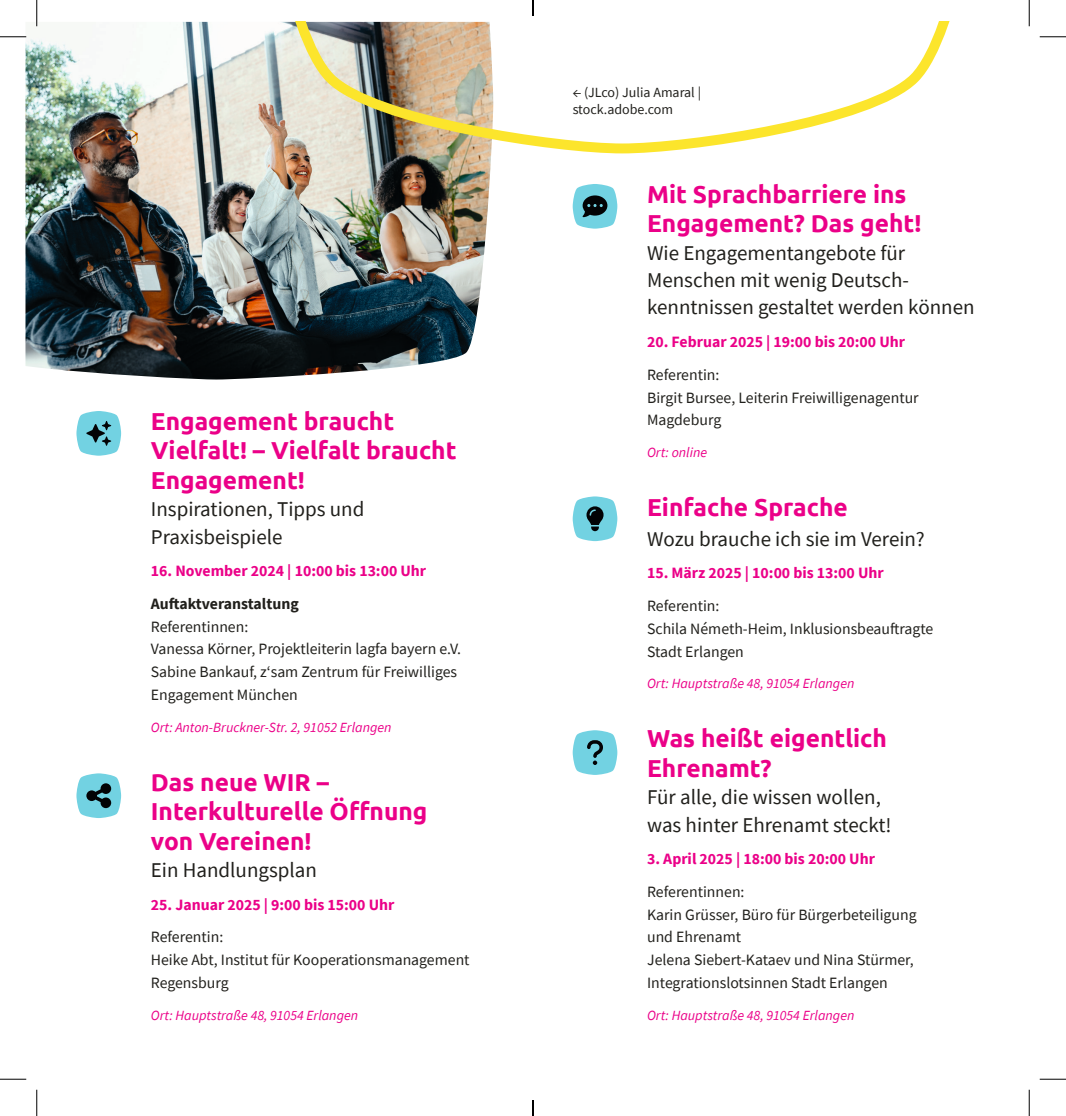
<style>
.page{position:relative;width:1066px;height:1116px;background:#fff}
.page>*{position:absolute;margin:0;border:0;box-sizing:border-box;transform-origin:0 0}
.t1{font:700 24.5px/29.4px "Ubuntu";color:#eb0088}
.t2{font:21px/27.3px "Source Sans Pro";color:#21201c}
.t3{font:15.75px/22.8px "Source Sans Pro";color:#21201c}
.t4{font:700 15.75px "Source Sans Pro";color:#eb0088}
.t5{font:700 15.75px "Source Sans Pro";color:#21201c}
.t6{font:italic 14px "Source Sans Pro";color:#eb0088}
.t7{font:14px/16.8px "Source Sans Pro";color:#21201c}
</style>
<div class="page">
<svg style="left:76px;top:411px;width:45px;height:44px;background:#79c3cf"></svg>
<svg style="left:76px;top:773px;width:45px;height:45px;background:#76b9c5"></svg>
<svg style="left:572px;top:184px;width:45px;height:44px;background:#6eafba"></svg>
<svg style="left:572px;top:496px;width:45px;height:45px;background:#78bdc9"></svg>
<svg style="left:572px;top:730px;width:45px;height:44px;background:#7dcad7"></svg>
<img style="left:25px;top:22px;width:466px;height:357px">
<svg style="left:250px;top:22px;width:700px;height:136px"></svg>
<hr style="left:0;top:36px;width:26px;height:2px;background:#fff">
<hr style="left:36px;top:0;width:2px;height:26px;background:#fff">
<svg style="left:0;top:36px;width:26px;height:1px"></svg>
<svg style="left:1039px;top:36px;width:27px;height:1px"></svg>
<svg style="left:0;top:1078px;width:26px;height:1px"></svg>
<svg style="left:1039px;top:1078px;width:27px;height:1px"></svg>
<svg style="left:36px;top:0;width:1px;height:26px"></svg>
<svg style="left:36px;top:1089px;width:1px;height:26px"></svg>
<svg style="left:1029px;top:0;width:1px;height:26px"></svg>
<svg style="left:1029px;top:1089px;width:1px;height:26px"></svg>
<svg style="left:532px;top:0;width:2px;height:16px"></svg>
<svg style="left:532px;top:1100px;width:2px;height:15px"></svg>
<h1 class="t1" style="left:151px;top:406px;width:307px">Engagement braucht<br>Vielfalt! – Vielfalt braucht<br>Engagement!</h1>
<h2 class="t2" style="left:151px;top:495px;width:215px">Inspirationen, Tipps und<br>Praxisbeispiele</h2>
<p class="t4" style="left:151px;top:560px;width:277px">16. November 2024 | 10:00 bis 13:00 Uhr</p>
<p class="t5" style="left:151px;top:593px;width:149px">Auftaktveranstaltung</p>
<p class="t3" style="left:151px;top:615px;width:312px">Referentinnen:<br>Vanessa Körner, Projektleiterin lagfa bayern e.V.<br>Sabine Bankauf, z‘sam Zentrum für Freiwilliges Engagement München</p>
<p class="t6" style="left:151px;top:718px;width:242px">Ort: Anton-Bruckner-Str. 2, 91052 Erlangen</p>
<h1 class="t1" style="left:151px;top:767px;width:278px">Das neue WIR –<br>Interkulturelle Öffnung von Vereinen!</h1>
<h2 class="t2" style="left:151px;top:856px;width:168px">Ein Handlungsplan</h2>
<p class="t4" style="left:151px;top:893px;width:245px">25. Januar 2025 | 9:00 bis 15:00 Uhr</p>
<p class="t3" style="left:151px;top:925px;width:320px">Referentin:<br>Heike Abt, Institut für Kooperationsmanagement<br>Regensburg</p>
<p class="t6" style="left:151px;top:1005px;width:209px">Ort: Hauptstraße 48, 91054 Erlangen</p>
<p class="t7" style="left:572px;top:84px;width:130px">← (JLco) Julia Amaral | stock.adobe.com</p>
<h1 class="t1" style="left:647px;top:179px;width:276px">Mit Sprachbarriere ins<br>Engagement? Das geht!</h1>
<h2 class="t2" style="left:647px;top:239px;width:329px">Wie Engagementangebote für<br>Menschen mit wenig Deutsch&shy;kenntnissen gestaltet werden können</h2>
<p class="t4" style="left:647px;top:331px;width:259px">20. Februar 2025 | 19:00 bis 20:00 Uhr</p>
<p class="t3" style="left:647px;top:363px;width:273px">Referentin:<br>Birgit Bursee, Leiterin Freiwilligenagentur<br>Magdeburg</p>
<p class="t6" style="left:647px;top:443px;width:61px">Ort: online</p>
<h1 class="t1" style="left:647px;top:492px;width:202px">Einfache Sprache</h1>
<h2 class="t2" style="left:647px;top:524px;width:279px">Wozu brauche ich sie im Verein?</h2>
<p class="t4" style="left:647px;top:562px;width:238px">15. März 2025 | 10:00 bis 13:00 Uhr</p>
<p class="t3" style="left:647px;top:594px;width:288px">Referentin:<br>Schila Németh-Heim, Inklusionsbeauftragte<br>Stadt Erlangen</p>
<p class="t6" style="left:647px;top:674px;width:209px">Ort: Hauptstraße 48, 91054 Erlangen</p>
<h1 class="t1" style="left:647px;top:723px;width:241px">Was heißt eigentlich<br>Ehrenamt?</h1>
<h2 class="t2" style="left:647px;top:783px;width:246px">Für alle, die wissen wollen, was hinter Ehrenamt steckt!</h2>
<p class="t4" style="left:647px;top:848px;width:229px">3. April 2025 | 18:00 bis 20:00 Uhr</p>
<p class="t3" style="left:647px;top:880px;width:271px">Referentinnen:<br>Karin Grüsser, Büro für Bürgerbeteiligung und Ehrenamt<br>Jelena Siebert-Kataev und Nina Stürmer,<br>Integrationslotsinnen Stadt Erlangen</p>
<p class="t6" style="left:647px;top:1005px;width:209px">Ort: Hauptstraße 48, 91054 Erlangen</p>
</div>
